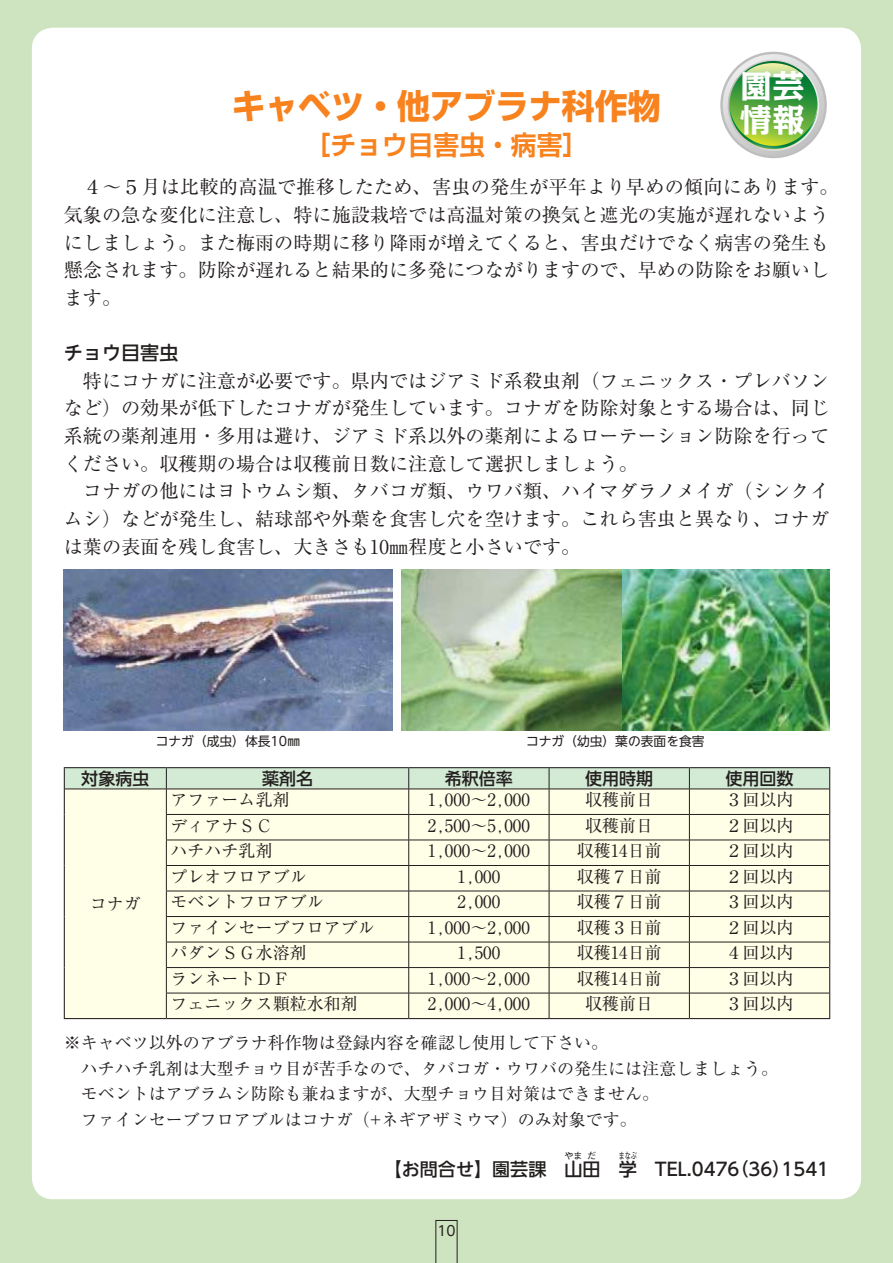
<style>
.page{position:relative;width:893px;height:1263px;background:#cee4c1}
.page>*{position:absolute;margin:0;border:0;box-sizing:border-box;transform-origin:0 0}
.t1{font:700 34.05px "Shin Go Pro";color:#f8821e}
.t2{font:700 32.1px "Kakumin Pro";color:#fff}
.t3{font:700 26.55px "Shin Go Pro De";color:#f8821e}
.t4{font:19.2px/27.6px "Ryumin Pr 5";color:#241f1f}
.t5{font:500 19.2px "UD Shin Go NT Pro";color:#241f1f}
.t6{font:500 18px "UD Shin Go NT Pro";color:#241f1f}
.t7{font:16.95px/25.5px "Ryumin Pr 5";color:#241f1f}
.t8{font:500 16.95px "UD Shin Go NT Pro";color:#241f1f}
.t9{font:13.8px "UD Shin Go NT Pro";color:#241f1f}
.t10{font:12.75px "UD Shin Go NT Pro";color:#241f1f}
.t11{font:500 9px "UD Shin Go NT Pro";color:#241f1f}
.t12{font:500 9px "UD Shin Go NT Pro";color:#241f1f;scale:.67 1}
</style>
<div class="page">
<div style="left:32px;top:28px;width:829px;height:1171px;background:#fff;border-radius:21px"></div>
<svg style="left:721px;top:53px;width:105px;height:104px;background:#d2d3d3"></svg>
<div style="left:720px;top:52px;width:107px;height:106px;border:2px solid #bebec0;border-radius:50%"></div>
<svg style="left:729px;top:61px;width:88px;height:88px;background:#288f3a"></svg>
<svg style="left:744px;top:63px;width:58px;height:21px"></svg>
<svg style="left:729px;top:103px;width:89px;height:47px;background:#85ba5f"></svg>
<hr style="left:64px;top:767px;width:102px;height:1px;background:#241f1f">
<hr style="left:166px;top:767px;width:243px;height:1px;background:#241f1f">
<hr style="left:409px;top:767px;width:140px;height:1px;background:#241f1f">
<hr style="left:549px;top:767px;width:140px;height:1px;background:#241f1f">
<hr style="left:689px;top:767px;width:141px;height:1px;background:#241f1f">
<hr style="left:64px;top:1018px;width:102px;height:1px;background:#241f1f">
<hr style="left:166px;top:1018px;width:243px;height:1px;background:#241f1f">
<hr style="left:409px;top:1018px;width:140px;height:1px;background:#241f1f">
<hr style="left:549px;top:1018px;width:140px;height:1px;background:#241f1f">
<hr style="left:689px;top:1018px;width:141px;height:1px;background:#241f1f">
<svg style="left:64px;top:768px;width:766px;height:250px;background:#f2f3dd"></svg>
<img style="left:64px;top:569px;width:328px;height:161px">
<img style="left:401px;top:569px;width:221px;height:161px">
<img style="left:622px;top:569px;width:207px;height:161px">
<svg style="left:436px;top:1220px;width:21px;height:43px"></svg>
<h1 class="t1" style="left:232px;top:79px;width:430px">キャベツ・他アブラナ科作物</h1>
<h3 class="t3" style="left:305px;top:123px;width:285px">［チョウ目害虫・病害[</h3>
<h2 class="t2" style="left:740px;top:61px;width:66px">園芸</h2>
<h2 class="t2" style="left:740px;top:94px;width:66px">情報</h2>
<p class="t4" style="left:64px;top:172px;width:776px">　４～５月は比較的高温で推移したため、害虫の発生が平年より早めの傾向にあります。気象の急な変化に注意し、特に施設栽培では高温対策の換気と遮光の実施が遅れないようにしましょう。また梅雨の時期に移り降雨が増えてくると、害虫だけでなく病害の発生も懸念されます。防除が遅れると結果的に多発につながりますので、早めの防除をお願いします。</p>
<p class="t5" style="left:64px;top:337px;width:116px">チョウ目害虫</p>
<p class="t4" style="left:64px;top:366px;width:767px">　特にコナガに注意が必要です。県内ではジアミド系殺虫剤（フェニックス・プレバソンなど）の効果が低下したコナガが発生しています。コナガを防除対象とする場合は、同じ系統の薬剤連用・多用は避け、ジアミド系以外の薬剤によるローテーション防除を行ってください。収穫期の場合は収穫前日数に注意して選択しましょう。<br>　コナガの他にはヨトウムシ類、タバコガ類、ウワバ類、ハイマダラノメイガ（シンクイムシ）などが発生し、結球部や外葉を食害し穴を空けます。これら害虫と異なり、コナガは葉の表面を残し食害し、大きさも10㎜程度と小さいです。</p>
<p class="t10" style="left:156px;top:731px;width:146px">コナガ（成虫）体長10㎜</p>
<p class="t8" style="left:81px;top:764px;width:70px">対象病虫</p>
<p class="t7" style="left:90px;top:890px;width:53px">コナガ</p>
<p class="t8" style="left:262px;top:764px;width:53px">薬剤名</p>
<p class="t7" style="left:171px;top:786px;width:121px">アファーム乳剤</p>
<p class="t7" style="left:171px;top:811px;width:104px">ディアナＳＣ</p>
<p class="t7" style="left:171px;top:837px;width:104px">ハチハチ乳剤</p>
<p class="t7" style="left:171px;top:862px;width:138px">プレオフロアブル</p>
<p class="t7" style="left:171px;top:888px;width:155px">モベントフロアブル</p>
<p class="t7" style="left:171px;top:913px;width:206px">ファインセーブフロアブル</p>
<p class="t7" style="left:171px;top:939px;width:138px">パダンＳＧ水溶剤</p>
<p class="t7" style="left:171px;top:964px;width:121px">ランネートＤＦ</p>
<p class="t7" style="left:171px;top:990px;width:189px">フェニックス顆粒水和剤</p>
<p class="t10" style="left:526px;top:731px;width:180px">コナガ（幼虫）葉の表面を食害</p>
<p class="t8" style="left:445px;top:764px;width:70px">希釈倍率</p>
<p class="t8" style="left:585px;top:764px;width:70px">使用時期</p>
<p class="t8" style="left:725px;top:764px;width:70px">使用回数</p>
<p class="t7" style="left:428px;top:786px;width:104px">1,000～2,000</p>
<p class="t7" style="left:585px;top:786px;width:70px">収穫前日</p>
<p class="t7" style="left:725px;top:786px;width:70px">３回以内</p>
<p class="t7" style="left:428px;top:811px;width:104px">2,500～5,000</p>
<p class="t7" style="left:585px;top:811px;width:70px">収穫前日</p>
<p class="t7" style="left:725px;top:811px;width:70px">２回以内</p>
<p class="t7" style="left:428px;top:837px;width:104px">1,000～2,000</p>
<p class="t7" style="left:577px;top:837px;width:87px">収穫14日前</p>
<p class="t7" style="left:725px;top:837px;width:70px">２回以内</p>
<p class="t7" style="left:458px;top:862px;width:44px">1,000</p>
<p class="t7" style="left:577px;top:862px;width:87px">収穫７日前</p>
<p class="t7" style="left:725px;top:862px;width:70px">２回以内</p>
<p class="t7" style="left:458px;top:888px;width:44px">2,000</p>
<p class="t7" style="left:577px;top:888px;width:87px">収穫７日前</p>
<p class="t7" style="left:725px;top:888px;width:70px">３回以内</p>
<p class="t7" style="left:428px;top:913px;width:104px">1,000～2,000</p>
<p class="t7" style="left:577px;top:913px;width:87px">収穫３日前</p>
<p class="t7" style="left:725px;top:913px;width:70px">２回以内</p>
<p class="t7" style="left:458px;top:939px;width:44px">1,500</p>
<p class="t7" style="left:577px;top:939px;width:87px">収穫14日前</p>
<p class="t7" style="left:725px;top:939px;width:70px">４回以内</p>
<p class="t7" style="left:428px;top:964px;width:104px">1,000～2,000</p>
<p class="t7" style="left:577px;top:964px;width:87px">収穫14日前</p>
<p class="t7" style="left:725px;top:964px;width:70px">３回以内</p>
<p class="t7" style="left:428px;top:990px;width:104px">2,000～4,000</p>
<p class="t7" style="left:585px;top:990px;width:70px">収穫前日</p>
<p class="t7" style="left:725px;top:990px;width:70px">３回以内</p>
<p class="t7" style="left:64px;top:1029px;width:716px">※キャベツ以外のアブラナ科作物は登録内容を確認し使用して下さい。<br>　ハチハチ乳剤は大型チョウ目が苦手なので、タバコガ・ウワバの発生には注意しましょう。　モベントはアブラムシ防除も兼ねますが、大型チョウ目対策はできません。<br>　ファインセーブフロアブルはコナガ（+ネギアザミウマ）のみ対象です。</p>
<p class="t11" style="left:564px;top:1148px;width:20px">やま</p>
<p class="t11" style="left:587px;top:1148px;width:11px">だ</p>
<p class="t6" style="left:384px;top:1154px;width:218px">【お問合せ】園芸課　山田</p>
<p class="t9" style="left:437px;top:1220px;width:20px">10</p>
<p class="t12" style="left:619px;top:1148px;width:28px">まなぶ</p>
<p class="t6" style="left:619px;top:1154px;width:212px">学　TEL.0476)36(1541</p>
</div>
